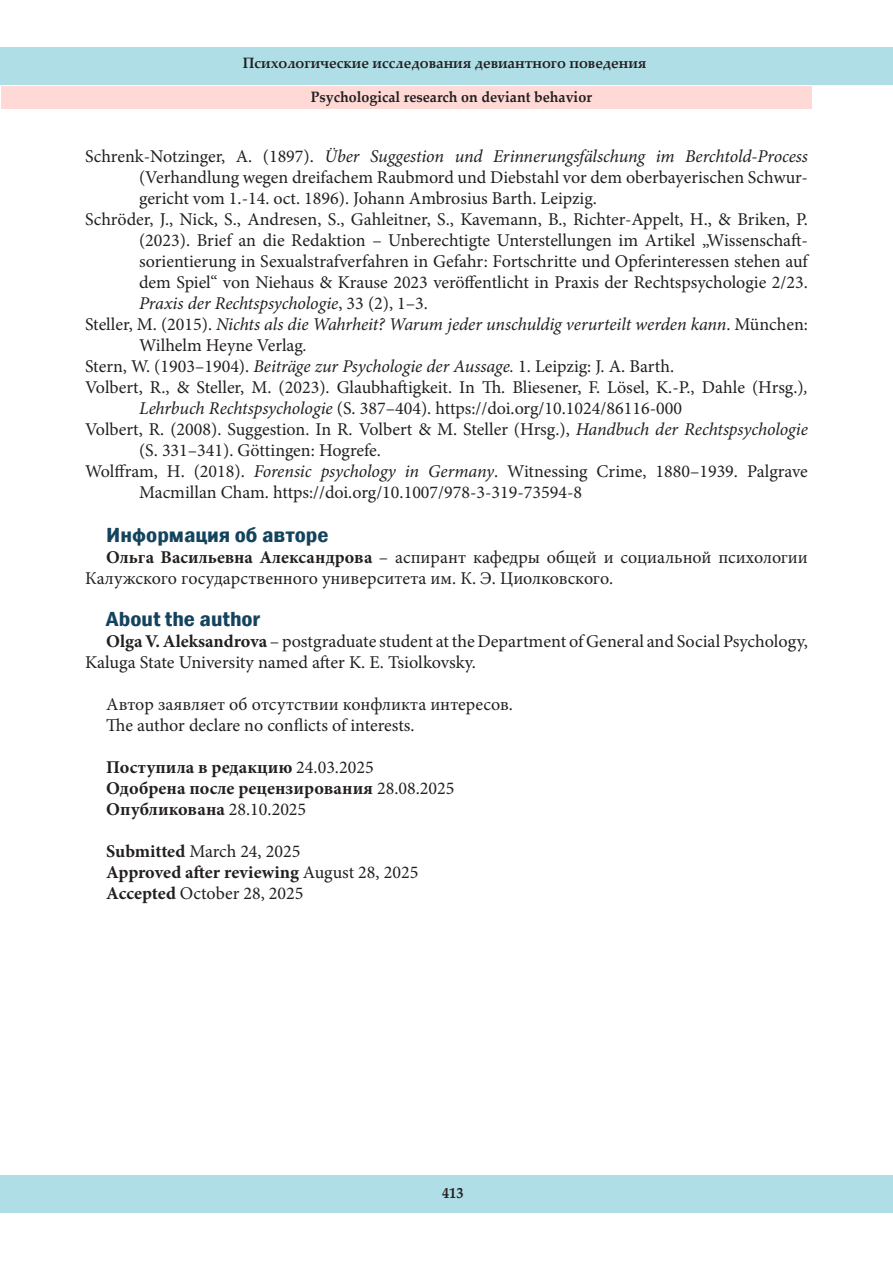
<style>
.page{position:relative;width:893px;height:1263px;background:#fff}
.page>*{position:absolute;margin:0;border:0;box-sizing:border-box;transform-origin:0 0}
.Текст_статьи{font:600 condensed 21px "Franklin Gothic";color:#14435d;scale:1.15 1}
.список_литературы{font:18px/21px "Minion Pro";color:#231f20}
.Текст_статьи-2{font:18px/21px "Minion Pro";color:#231f20}
.Текст_статьи-3{font:700 18px "Minion Pro";color:#231f20}
.список_литературы-2{font:italic 18px/21px "Minion Pro";letter-spacing:-.005em;color:#231f20}
.t1{font:700 15px "Palatino Linotype";color:#231f20;scale:.95 1}
.s1{font-style:italic}
.s2{font-style:normal}
.s3{font-weight:700}
.s4{font-weight:400}
</style>
<div class="page">
<div style="left:0;top:48px;width:893px;height:37px;background:#afdee6"></div>
<div style="left:0;top:1175px;width:893px;height:38px;background:#afdee6"></div>
<div style="left:1px;top:87px;width:810px;height:22px;background:#ffd9d5"></div>
<p class="t1" style="left:243px;top:52px;width:426px">Психологические исследования девиантного поведения</p>
<p class="t1" style="left:311px;top:86px;width:297px">Psychological research on deviant behavior</p>
<p class="список_литературы" style="left:139px;top:146px;width:670px;text-align:justify;text-indent:-54px">Schrenk-Notzinger, A. (1897). <span class="s1">Über Suggestion und Erinnerungsfälschung im Berchtold-Process </span>(Verhandlung wegen dreifachem Raubmord und Diebstahl vor dem oberbayerischen Schwur&shy;gericht vom 1.-14. oct. 1896). Johann Ambrosius Barth. Leipzig.</p>
<p class="список_литературы" style="left:139px;top:209px;width:670px;text-align:justify;text-indent:-54px">Schröder, J., Nick, S., Andresen, S., Gahleitner, S., Kavemann, B., Richter-Appelt, H., &amp; Briken, P. (2023). Brief an die Redaktion – Unberechtigte Unterstellungen im Artikel „Wissenschaft&shy;sorientierung in Sexualstrafverfahren in Gefahr: Fortschritte und Opferinteressen stehen auf dem Spiel“ von Niehaus &amp; Krause 2023 veröffentlicht in Praxis der Rechtspsychologie 2/23.<br><span class="s1">Praxis der Rechtspsychologie</span>, 33 (2), 1–3.</p>
<p class="список_литературы-2" style="left:139px;top:314px;width:670px;text-indent:-54px"><span class="s2">Steller, M. (2015).</span> Nichts als die Wahrheit? Warum jeder unschuldig verurteilt werden kann<span class="s2">. München:<br>Wilhelm Heyne Verlag</span>.</p>
<p class="список_литературы" style="left:85px;top:356px;width:591px">Stern, W. (1903–1904). <span class="s1">Beiträge zur Psychologie der Aussage.</span> 1. Leipzig: J. A. Barth.</p>
<p class="список_литературы" style="left:139px;top:377px;width:670px;text-indent:-54px">Volbert, R., &amp; Steller, M. (2023). Glaubhaftigkeit. In Th. Bliesener, F. Lösel, K.-P., Dahle (Hrsg.)<span class="s1">,<br>Lehrbuch Rechtspsychologie</span> (S. 387–404). https://doi.org/10.1024/86116-000</p>
<p class="список_литературы" style="left:139px;top:419px;width:670px;text-indent:-54px">Volbert, R. (2008). Suggestion. In R. Volbert &amp; M. Steller (Hrsg.), <span class="s1">Handbuch der Rechtspsychologie </span>(S. 331–341). Göttingen: Hogrefe.</p>
<p class="список_литературы" style="left:139px;top:461px;width:670px;text-indent:-54px">Wolffram, H. (2018). <span class="s1">Forensic psychology in Germany</span>. Witnessing Crime, 1880–1939. Palgrave<br>Macmillan Cham. https://doi.org/10.1007/978-3-319-73594-8</p>
<p class="Текст_статьи" style="left:106px;top:521px;width:195px">Информация об авторе</p>
<p class="Текст_статьи-2" style="left:85px;top:547px;width:724px;text-indent:21px"><span class="s3">Ольга Васильевна Александрова</span> – аспирант кафедры общей и социальной психологии<br>Калужского государственного университета им. К. Э. Циолковского.</p>
<p class="Текст_статьи" style="left:106px;top:605px;width:135px">About the author</p>
<p class="Текст_статьи-2" style="left:85px;top:631px;width:724px;text-indent:21px"><span class="s3">Olga V. Aleksandrova</span> – postgraduate student at the Department of General and Social Psychology,<br>Kaluga State University named after K. E. Tsiolkovsky.</p>
<p class="Текст_статьи-2" style="left:106px;top:694px;width:408px">Автор заявляет об отсутствии конфликта интересов.</p>
<p class="Текст_статьи-2" style="left:106px;top:715px;width:310px">The author declare no conflicts of interests.</p>
<p class="Текст_статьи-3" style="left:106px;top:755px;width:269px">Поступила в редакцию <span class="s4">24.03.2025</span></p>
<p class="Текст_статьи-3" style="left:106px;top:776px;width:350px">Одобрена после рецензирования <span class="s4">28.08.2025</span></p>
<p class="Текст_статьи-3" style="left:106px;top:797px;width:201px">Опубликована <span class="s4">28.10.2025</span></p>
<p class="Текст_статьи-2" style="left:106px;top:841px;width:196px"><span class="s3">Submitted</span> March 24, 2025</p>
<p class="Текст_статьи-3" style="left:106px;top:860px;width:313px">Approved after reviewing <span class="s4">August 28, 2025</span></p>
<p class="Текст_статьи-2" style="left:106px;top:883px;width:199px"><span class="s3">Accepted</span> October 28, 2025</p>
<p class="t1" style="left:442px;top:1182px;width:24px">413</p>
</div>
